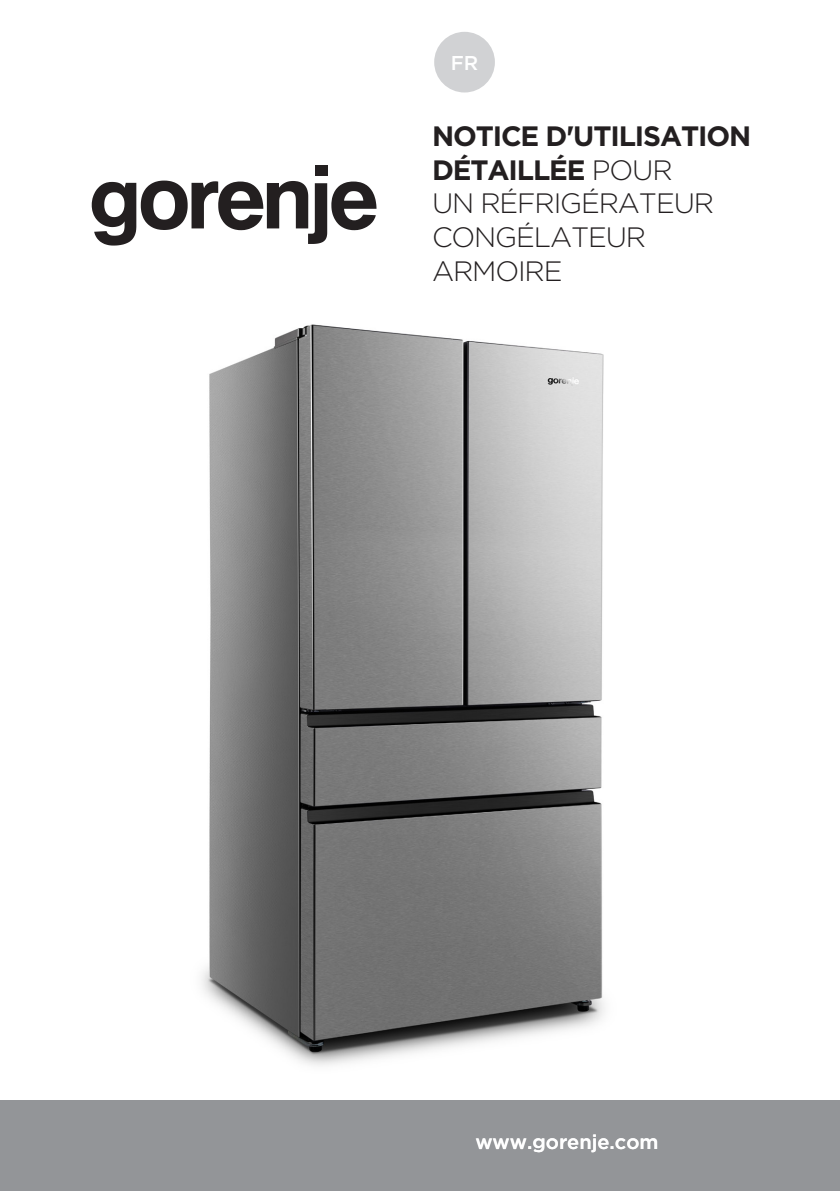
<style>
.page{position:relative;width:840px;height:1191px;background:#fff}
.page>*{position:absolute;margin:0;border:0;box-sizing:border-box;transform-origin:0 0}
.Naslovnica_naslov{font:300 28px "Gotham";letter-spacing:-.04em;color:#231f20}
.Naslovnica_naslov-2{font:700 28px "Gotham";letter-spacing:-.04em;color:#231f20}
.oznaka_drzave{font:500 20px "Gotham";color:#fff}
.s1{font-weight:300}
</style>
<div class="page">
<div style="left:0;top:1100px;width:839px;height:91px;background:#939598"></div>
<div style="left:434px;top:32px;width:60px;height:60px;background:#d1d2d4;border-radius:50%"></div>
<div style="left:314px;top:165px;width:13px;height:11px;background:#231f20"></div>
<svg style="left:92px;top:181px;width:284px;height:64px"></svg>
<img style="left:201px;top:324px;width:404px;height:742px">
<p class="oznaka_drzave" style="left:450px;top:50px;width:29px">FR</p>
<p class="Naslovnica_naslov-2" style="left:432px;top:118px;width:320px">NOTICE D'UTILISATION</p>
<p class="Naslovnica_naslov-2" style="left:432px;top:151px;width:242px">DÉTAILLÉE <span class="s1">POUR</span></p>
<p class="Naslovnica_naslov" style="left:432px;top:186px;width:283px">UN RÉFRIGÉRATEUR</p>
<p class="Naslovnica_naslov" style="left:432px;top:219px;width:215px">CONGÉLATEUR</p>
<p class="Naslovnica_naslov" style="left:432px;top:253px;width:132px">ARMOIRE</p>
<p class="oznaka_drzave" style="left:475px;top:1128px;width:185px">www.gorenje.com</p>
</div>
